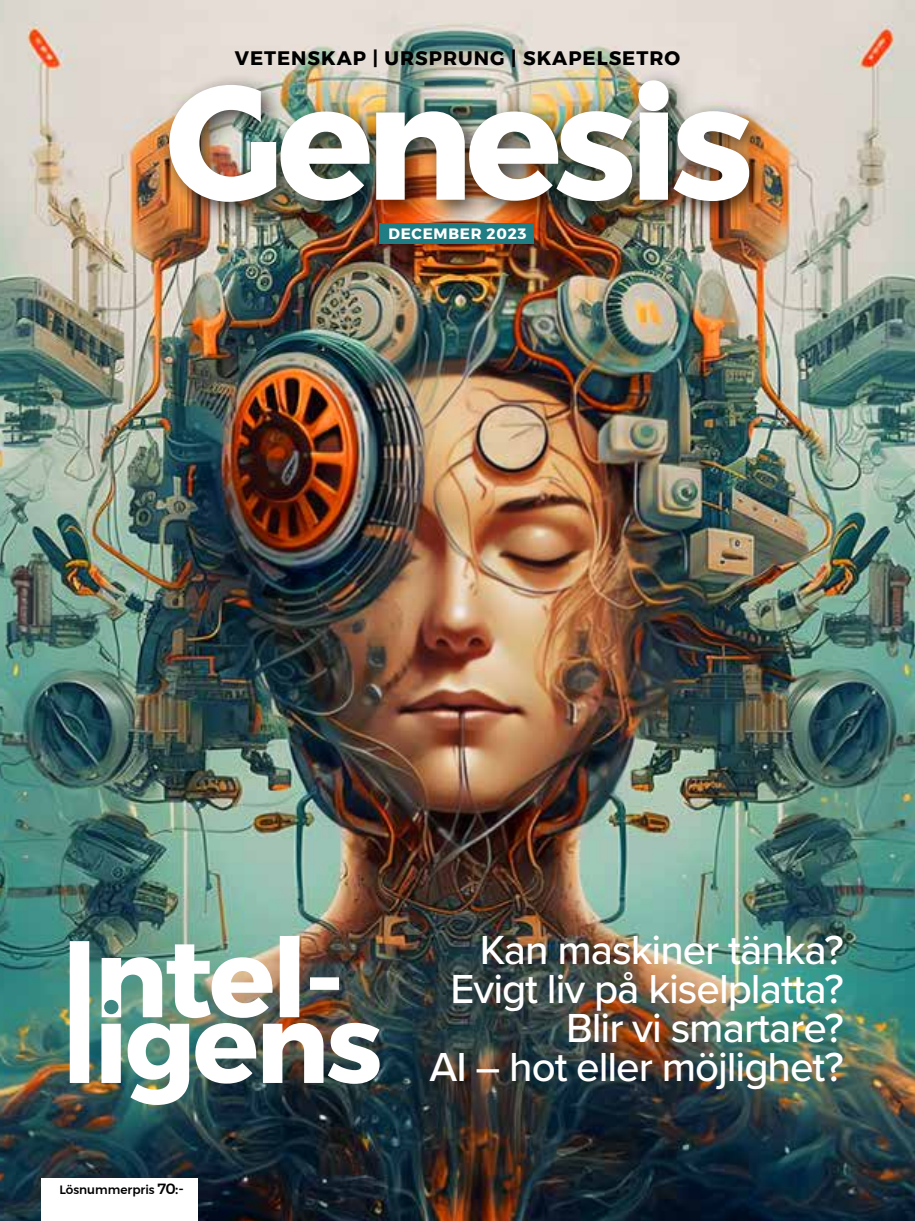
<style>
.page{position:relative;width:915px;height:1221px;background:#fff}
.page>*{position:absolute;margin:0;border:0;box-sizing:border-box;transform-origin:0 0}
.t1{font:500 42px/39px "Proxima Nova";letter-spacing:-.025em;color:#fff;text-align:right}
.t2{font:700 19.5px "Montserrat";letter-spacing:.05em;color:#000}
.t3{font:700 15px "Montserrat";letter-spacing:.05em;color:#fff}
.t4{font:500 12px "Montserrat";color:#000}
.s1{font-size:14.7px}
</style>
<div class="page">
<img style="left:0;top:0;width:914px;height:1220px">
<div style="left:41px;top:1178px;width:157px;height:42px;background:#fff"></div>
<div style="left:379px;top:223px;width:155px;height:20px;background:#207d83"></div>
<div style="left:157px;top:69px;width:615px;height:156px;background:#000;opacity:.7"></div>
<img style="left:169px;top:85px;width:200px;height:117px">
<img style="left:376px;top:111px;width:256px;height:90px">
<img style="left:638px;top:80px;width:111px;height:121px">
<img style="left:70px;top:941px;width:309px;height:163px">
<img style="left:102px;top:935px;width:237px;height:83px">
<div style="left:104px;top:999px;width:14px;height:15px;background:#3e8782;border-radius:50%"></div>
<p class="t2" style="left:235px;top:43px;width:447px">VETENSKAP | URSPRUNG | SKAPELSETRO</p>
<p class="t3" style="left:388px;top:221px;width:140px">DECEMBER 2023</p>
<p class="t4" style="left:59px;top:1180px;width:126px">Lösnummerpris <span class="s1">70:-</span></p>
<p class="t1" style="left:429px;top:928px;width:415px">Kan maskiner tänka?<br>Evigt liv på kiselplatta?<br>Blir vi smartare?<br>AI – hot eller möjlighet?</p>
</div>
